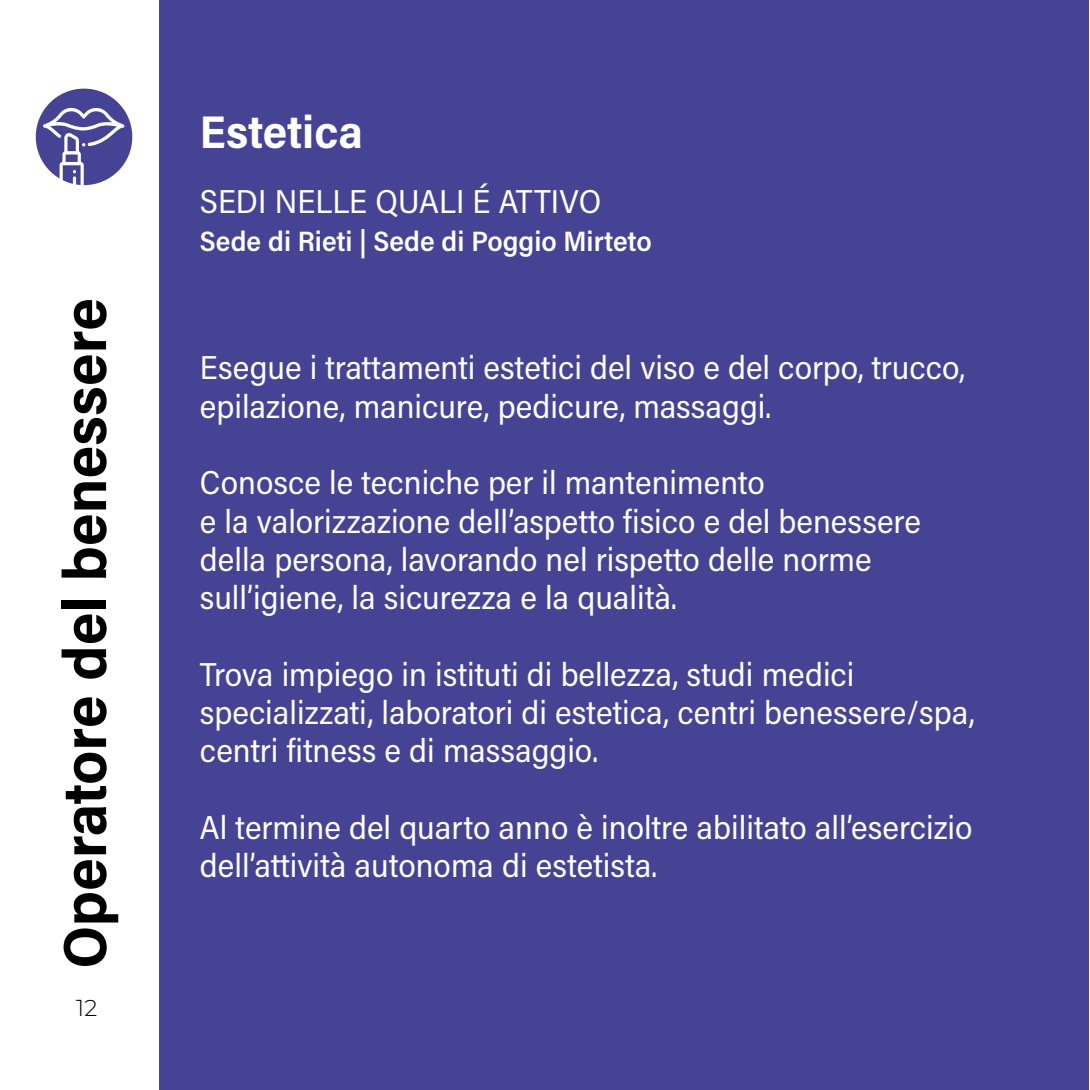
<style>
.page{position:relative;width:1090px;height:1090px;background:#fff}
.page>*{position:absolute;margin:0;border:0;box-sizing:border-box;transform-origin:0 0}
.t1{font:700 61.2px "Acumin Pro Semi Cond";color:#000}
.t2{font:700 45.9px "Acumin Pro Semi Cond";color:#fff}
.t3{font:33.07px/38.2px "Acumin Pro Semi Cond";color:#fff}
.t4{font:600 28.12px "Acumin Pro Semi Cond";color:#fff}
.t5{font:300 22.95px "Montserrat";color:#000}
</style>
<div class="page">
<div style="left:159px;top:0;width:930px;height:1089px;background:#464395"></div>
<div style="left:36px;top:89px;width:96px;height:96px;background:#464395;border-radius:50%"></div>
<svg style="left:43px;top:106px;width:82px;height:80px"></svg>
<h1 class="t1" style="left:42px;top:968px;width:672px;rotate:-90deg">Operatore del benessere</h1>
<p class="t5" style="left:76px;top:992px;width:23px">12</p>
<h2 class="t2" style="left:200px;top:100px;width:165px">Estetica</h2>
<p class="t3" style="left:200px;top:181px;width:403px">SEDI NELLE QUALI É ATTIVO</p>
<p class="t4" style="left:200px;top:222px;width:453px">Sede di Rieti | Sede di Poggio Mirteto</p>
<p class="t3" style="left:200px;top:347px;width:766px">Esegue i trattamenti estetici del viso e del corpo, trucco, epilazione, manicure, pedicure, massaggi.</p>
<p class="t3" style="left:200px;top:462px;width:722px">Conosce le tecniche per il mantenimento<br>e la valorizzazione dell’aspetto fisico e del benessere della persona, lavorando nel rispetto delle norme sull’igiene, la sicurezza e la qualità.</p>
<p class="t3" style="left:200px;top:653px;width:776px">Trova impiego in istituti di bellezza, studi medici specializzati, laboratori di estetica, centri benessere/spa, centri fitness e di massaggio.</p>
<p class="t3" style="left:200px;top:807px;width:774px">Al termine del quarto anno è inoltre abilitato all’esercizio dell’attività autonoma di estetista.</p>
</div>
